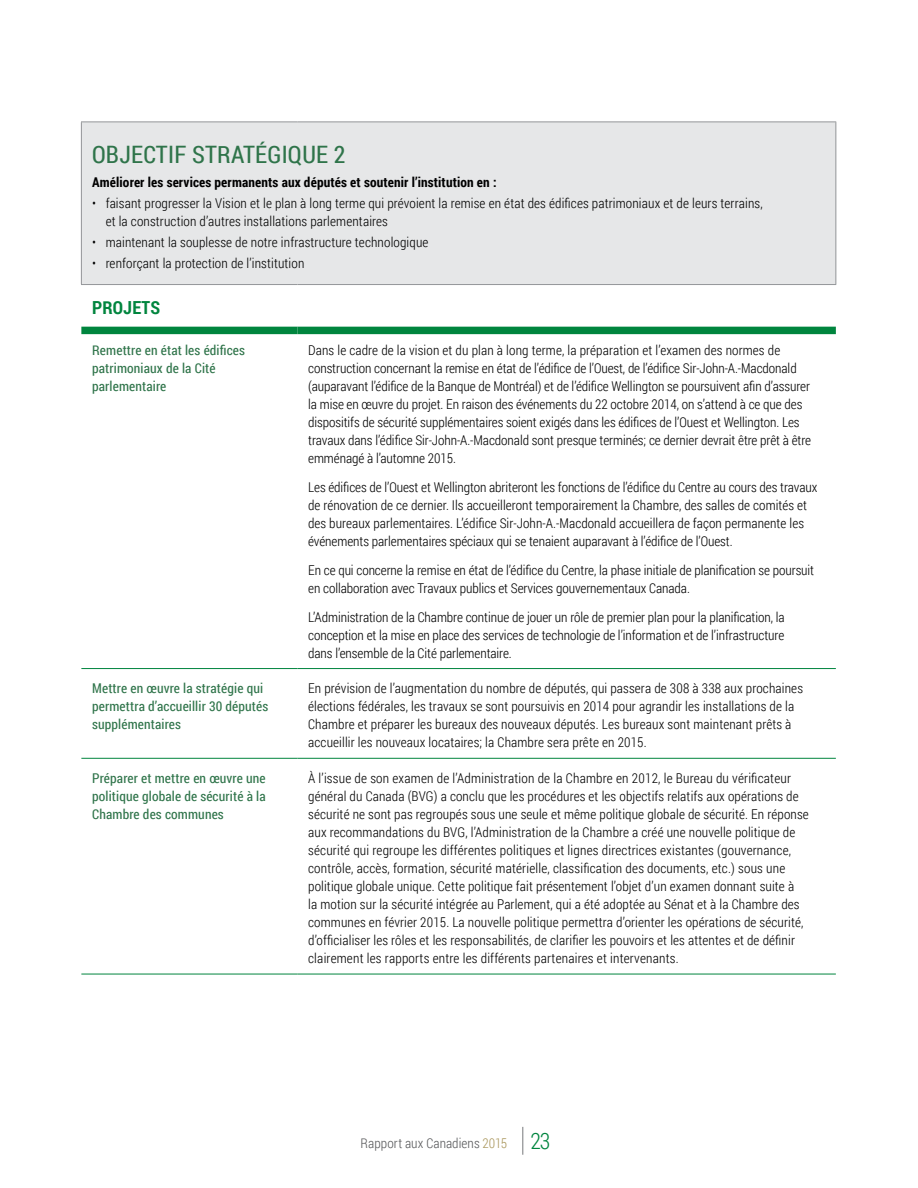
<style>
.page{position:relative;width:918px;height:1188px;background:#fff}
.page>*{position:absolute;margin:0;border:0;box-sizing:border-box;transform-origin:0 0}
.t1{font:24px "Roboto Condensed";letter-spacing:.01em;color:#2f744a}
.t2{font:700 18px "Roboto Condensed";letter-spacing:.01em;color:#00853e}
.t3{font:300 13.5px/18px "Roboto Condensed";letter-spacing:.01em;color:#000}
.t4{font:13.5px/18px "Roboto Condensed";letter-spacing:.01em;color:#2f744a}
.t5{font:700 13.5px "Roboto Condensed";letter-spacing:.01em;color:#000}
.t6{font:300 13.5px "Roboto Condensed";letter-spacing:.005em;color:#58595b}
.s1{color:#aa975d}
.s2{font-size:22.5px;color:#00853e}
</style>
<div class="page">
<svg style="left:522px;top:1127px;width:1px;height:28px"></svg>
<div style="left:81px;top:122px;width:755px;height:163px;background:#e6e7e8"></div>
<hr style="left:81px;top:122px;width:216px;height:1px;background:#939598">
<hr style="left:81px;top:122px;width:1px;height:162px;background:#939598">
<hr style="left:297px;top:122px;width:539px;height:1px;background:#939598">
<hr style="left:836px;top:122px;width:1px;height:162px;background:#939598">
<hr style="left:81px;top:284px;width:216px;height:1px;background:#939598">
<hr style="left:297px;top:284px;width:539px;height:1px;background:#939598">
<hr style="left:81px;top:668px;width:216px;height:1px;background:#00853e">
<hr style="left:297px;top:668px;width:539px;height:1px;background:#00853e">
<hr style="left:81px;top:758px;width:216px;height:1px;background:#00853e">
<hr style="left:297px;top:758px;width:539px;height:1px;background:#00853e">
<hr style="left:81px;top:974px;width:216px;height:1px;background:#00853e">
<hr style="left:297px;top:974px;width:539px;height:1px;background:#00853e">
<div style="left:81px;top:327px;width:216px;height:7px;background:#00853e"></div>
<div style="left:297px;top:327px;width:539px;height:7px;background:#00853e"></div>
<h1 class="t1" style="left:92px;top:138px;width:255px">OBJECTIF STRATÉGIQUE 2</h1>
<p class="t5" style="left:92px;top:172px;width:406px">Améliorer les services permanents aux députés et soutenir l’institution en :</p>
<p class="t3" style="left:106px;top:194px;width:658px;text-indent:-13px">• faisant progresser la Vision et le plan à long terme qui prévoient la remise en état des édifices patrimoniaux et de leurs terrains, et la construction d’autres installations parlementaires</p>
<p class="t3" style="left:92px;top:233px;width:338px">• maintenant la souplesse de notre infrastructure technologique</p>
<p class="t3" style="left:92px;top:254px;width:214px">• renforçant la protection de l’institution</p>
<h2 class="t2" style="left:92px;top:295px;width:70px">PROJETS</h2>
<p class="t4" style="left:92px;top:341px;width:154px">Remettre en état les édifices patrimoniaux de la Cité parlementaire</p>
<p class="t3" style="left:308px;top:341px;width:504px">Dans le cadre de la vision et du plan à long terme, la préparation et l’examen des normes de construction concernant la remise en état de l’édifice de l’Ouest, de l’édifice Sir-John-A.-Macdonald (auparavant l’édifice de la Banque de Montréal) et de l’édifice Wellington se poursuivent afin d’assurer la mise en œuvre du projet. En raison des événements du 22 octobre 2014, on s’attend à ce que des dispositifs de sécurité supplémentaires soient exigés dans les édifices de l’Ouest et Wellington. Les travaux dans l’édifice Sir-John-A.-Macdonald sont presque terminés; ce dernier devrait être prêt à être emménagé à l’automne 2015.</p>
<p class="t3" style="left:308px;top:478px;width:511px">Les édifices de l’Ouest et Wellington abriteront les fonctions de l’édifice du Centre au cours des travaux de rénovation de ce dernier. Ils accueilleront temporairement la Chambre, des salles de comités et des bureaux parlementaires. L’édifice Sir-John-A.-Macdonald accueillera de façon permanente les événements parlementaires spéciaux qui se tenaient auparavant à l’édifice de l’Ouest.</p>
<p class="t3" style="left:308px;top:561px;width:508px">En ce qui concerne la remise en état de l’édifice du Centre, la phase initiale de planification se poursuit en collaboration avec Travaux publics et Services gouvernementaux Canada.</p>
<p class="t3" style="left:308px;top:607px;width:478px;text-align:justify">L’Administration de la Chambre continue de jouer un rôle de premier plan pour la planification, la conception et la mise en place des services de technologie de l’information et de l’infrastructure dans l’ensemble de la Cité parlementaire.</p>
<p class="t4" style="left:92px;top:679px;width:178px">Mettre en œuvre la stratégie qui permettra d’accueillir 30 députés supplémentaires</p>
<p class="t3" style="left:308px;top:679px;width:496px">En prévision de l’augmentation du nombre de députés, qui passera de 308 à 338 aux prochaines élections fédérales, les travaux se sont poursuivis en 2014 pour agrandir les installations de la Chambre et préparer les bureaux des nouveaux députés. Les bureaux sont maintenant prêts à accueillir les nouveaux locataires; la Chambre sera prête en 2015.</p>
<p class="t4" style="left:92px;top:769px;width:175px;text-align:justify">Préparer et mettre en œuvre une politique globale de sécurité à la Chambre des communes</p>
<p class="t3" style="left:308px;top:769px;width:502px">À l’issue de son examen de l’Administration de la Chambre en 2012, le Bureau du vérificateur général du Canada (BVG) a conclu que les procédures et les objectifs relatifs aux opérations de sécurité ne sont pas regroupés sous une seule et même politique globale de sécurité. En réponse aux recommandations du BVG, l’Administration de la Chambre a créé une nouvelle politique de sécurité qui regroupe les différentes politiques et lignes directrices existantes (gouvernance, contrôle, accès, formation, sécurité matérielle, classification des documents, etc.) sous une politique globale unique. Cette politique fait présentement l’objet d’un examen donnant suite à<br>la motion sur la sécurité intégrée au Parlement, qui a été adoptée au Sénat et à la Chambre des communes en février 2015. La nouvelle politique permettra d’orienter les opérations de sécurité, d’officialiser les rôles et les responsabilités, de clarifier les pouvoirs et les attentes et de définir clairement les rapports entre les différents partenaires et intervenants.</p>
<p class="t6" style="left:361px;top:1133px;width:191px">Rapport aux Canadiens <span class="s1">2015</span> <span class="s2">23</span></p>
</div>
